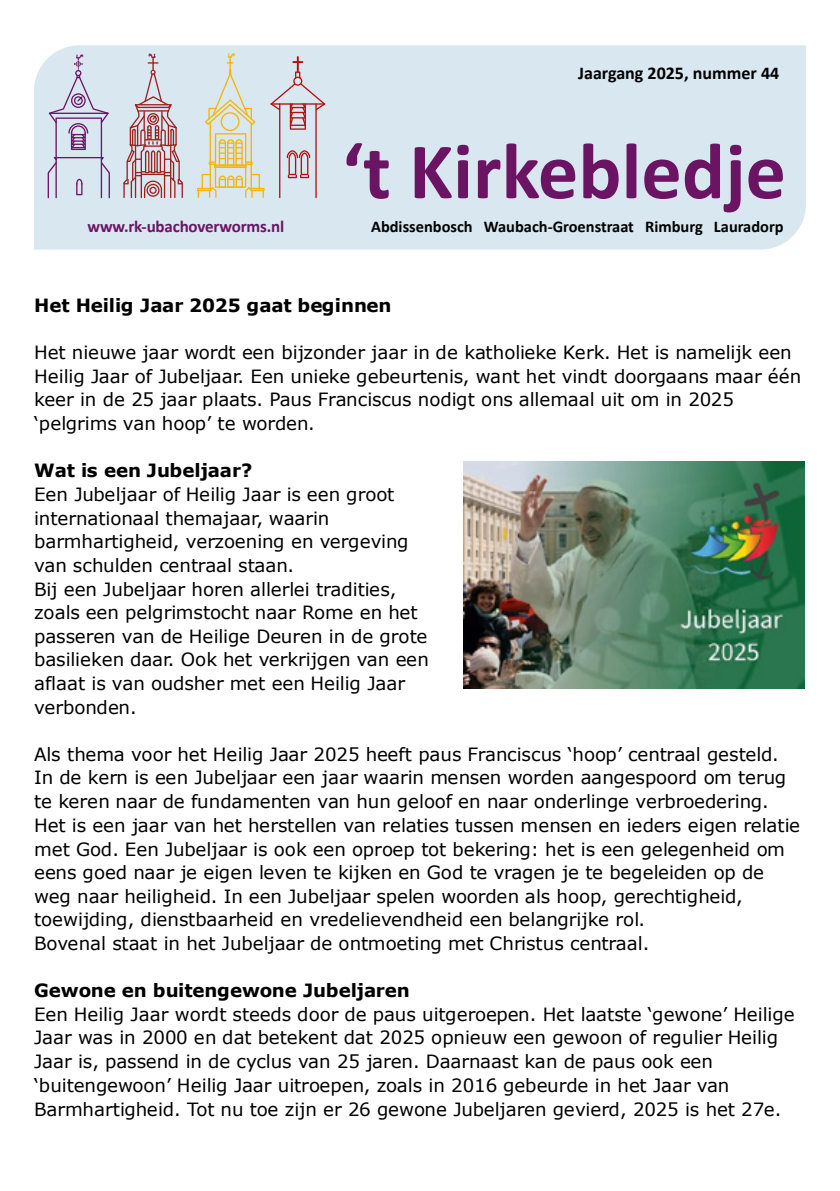
<style>
.page{position:relative;width:840px;height:1191px;background:#fff}
.page>*{position:absolute;margin:0;border:0;box-sizing:border-box;transform-origin:0 0}
.t1{font:700 80.4px "Calibri";color:#6b1463}
.t2{font:18.2px/23.6px "Verdana";letter-spacing:-.005em;color:#000}
.t3{font:700 18.2px "Verdana";letter-spacing:-.005em;color:#000}
.t4{font:700 18px "Calibri";color:#000}
.t5{font:700 17px "Calibri";letter-spacing:-.01em;color:#6b1463}
.t6{font:700 16.4px "Calibri";color:#000}
</style>
<div class="page">
<div style="left:34px;top:45px;width:771px;height:204px;background:#d8e7f0"></div>
<svg style="left:48px;top:54px;width:62px;height:144px;background:#cacddf"></svg>
<svg style="left:123px;top:53px;width:60px;height:145px;background:#cab9bf"></svg>
<svg style="left:197px;top:53px;width:67px;height:145px;background:#dddfcb"></svg>
<svg style="left:270px;top:56px;width:55px;height:142px;background:#d4cdd5"></svg>
<svg style="left:214px;top:164px;width:33px;height:4px"></svg>
<hr style="left:215px;top:166px;width:30px;height:1px;background:#fab400">
<img style="left:463px;top:461px;width:341px;height:227px">
<p class="t4" style="left:578px;top:60px;width:202px">Jaargang 2025, nummer 44</p>
<h1 class="t1" style="left:342px;top:114px;width:445px">‘t Kirkebledje</h1>
<p class="t5" style="left:87px;top:215px;width:198px">www.rk-ubachoverworms.nl</p>
<p class="t6" style="left:371px;top:215px;width:414px">Abdissenbosch Waubach-Groenstraat Rimburg Lauradorp</p>
<p class="t3" style="left:34px;top:293px;width:359px">Het Heilig Jaar 2025 gaat beginnen</p>
<p class="t2" style="left:34px;top:341px;width:768px">Het nieuwe jaar wordt een bijzonder jaar in de katholieke Kerk. Het is namelijk een Heilig Jaar of Jubeljaar. Een unieke gebeurtenis, want het vindt doorgaans maar één keer in de 25 jaar plaats. Paus Franciscus nodigt ons allemaal uit om in 2025 ‘pelgrims van hoop’ te worden.</p>
<p class="t3" style="left:34px;top:458px;width:220px">Wat is een Jubeljaar?</p>
<p class="t2" style="left:34px;top:482px;width:396px">Een Jubeljaar of Heilig Jaar is een groot internationaal themajaar, waarin barmhartigheid, verzoening en vergeving van schulden centraal staan.<br>Bij een Jubeljaar horen allerlei tradities, zoals een pelgrimstocht naar Rome en het passeren van de Heilige Deuren in de grote basilieken daar. Ook het verkrijgen van een aflaat is van oudsher met een Heilig Jaar verbonden.</p>
<p class="t2" style="left:34px;top:742px;width:767px">Als thema voor het Heilig Jaar 2025 heeft paus Franciscus ‘hoop’ centraal gesteld.<br>In de kern is een Jubeljaar een jaar waarin mensen worden aangespoord om terug te keren naar de fundamenten van hun geloof en naar onderlinge verbroedering.<br>Het is een jaar van het herstellen van relaties tussen mensen en ieders eigen relatie met God. Een Jubeljaar is ook een oproep tot bekering: het is een gelegenheid om eens goed naar je eigen leven te kijken en God te vragen je te begeleiden op de weg naar heiligheid. In een Jubeljaar spelen woorden als hoop, gerechtigheid, toewijding, dienstbaarheid en vredelievendheid een belangrijke rol.<br>Bovenal staat in het Jubeljaar de ontmoeting met Christus centraal.</p>
<p class="t3" style="left:34px;top:977px;width:377px">Gewone en buitengewone Jubeljaren</p>
<p class="t2" style="left:34px;top:1002px;width:761px">Een Heilig Jaar wordt steeds door de paus uitgeroepen. Het laatste ‘gewone’ Heilige Jaar was in 2000 en dat betekent dat 2025 opnieuw een gewoon of regulier Heilig Jaar is, passend in de cyclus van 25 jaren. Daarnaast kan de paus ook een ‘buitengewoon’ Heilig Jaar uitroepen, zoals in 2016 gebeurde in het Jaar van Barmhartigheid. Tot nu toe zijn er 26 gewone Jubeljaren gevierd, 2025 is het 27e.</p>
</div>
